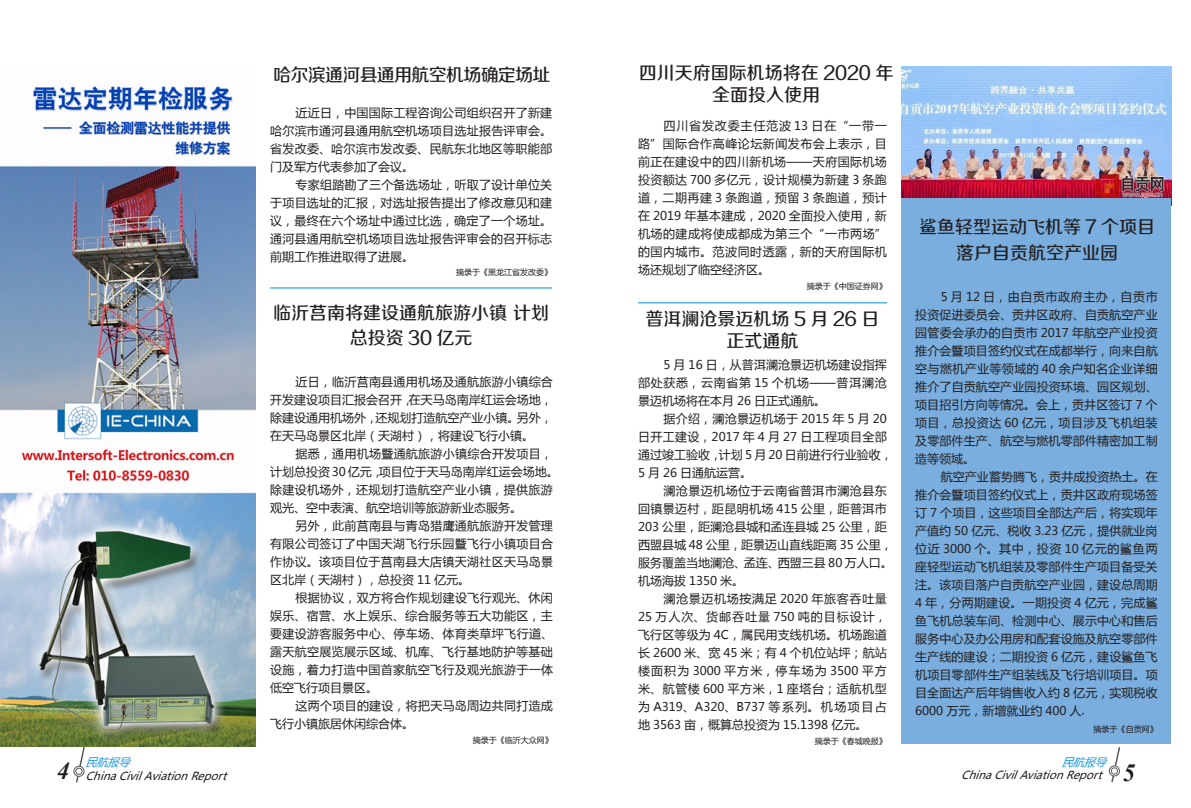
<style>
.page{position:relative;width:1191px;height:808px;background:#fff}
.page>*{position:absolute;margin:0;border:0;box-sizing:border-box;transform-origin:0 0}
.t1{font:italic 700 24.6px "Times New Roman";color:#231f20}
.t2{font:18px/21.6px "FZZZHUNHJW GB1 0";color:#231f20;text-align:center}
.t3{font:18px "FZZZHUNHJW GB1 0";letter-spacing:-.04em;color:#231f20}
.t4{font:12px/18px "Microsoft Ya Hei";letter-spacing:.01em;color:#231f20;text-align:justify}
.t5{font:italic 11px "Microsoft Ya Hei";color:#231f20}
.t6{font:italic 11px "Microsoft Ya Hei";color:#1f98d5}
.t7{font:8px "Microsoft Ya Hei";color:#231f20}
.s1{font-size:8px}
</style>
<div class="page">
<svg style="left:72px;top:746px;width:14px;height:37px"></svg>
<svg style="left:1108px;top:747px;width:13px;height:36px"></svg>
<img style="left:901px;top:67px;width:270px;height:131px">
<div style="left:901px;top:198px;width:270px;height:546px;background:#79aede"></div>
<hr style="left:270px;top:287px;width:282px;height:1px;background:#0091d5">
<hr style="left:638px;top:302px;width:249px;height:1px;background:#0091d5">
<img style="left:1px;top:82px;width:255px;height:664px">
<p class="t6" style="left:86px;top:755px;width:51px">民航报导</p>
<p class="t1" style="left:57px;top:753px;width:14px">4</p>
<p class="t5" style="left:86px;top:768px;width:147px">ChinaCivilAviationReport</p>
<p class="t3" style="left:273px;top:65px;width:279px">哈尔滨通河县通用航空机场确定场址</p>
<p class="t4" style="left:270px;top:103px;width:284px;text-indent:26px">近近日，中国国际工程咨询公司组织召开了新建哈尔滨市通河县通用航空机场项目选址报告评审会。省发改委、哈尔滨市发改委、民航东北地区等职能部门及军方代表参加了会议。</p>
<p class="t4" style="left:270px;top:175px;width:284px;text-indent:26px">专家组踏勘了三个备选场址，听取了设计单位关于项目选址的汇报，对选址报告提出了修改意见和建议，最终在六个场址中通过比选，确定了一个场址。通河县通用航空机场项目选址报告评审会的召开标志前期工作推进取得了进展。</p>
<p class="t7" style="left:456px;top:267px;width:98px">摘录于《黑龙江省发改委》</p>
<p class="t2" style="left:273px;top:301px;width:277px;line-height:25.6px">临沂莒南将建设通航旅游小镇 计划总投资 30 亿元</p>
<p class="t4" style="left:270px;top:372px;width:284px;text-indent:26px">近日，临沂莒南县通用机场及通航旅游小镇综合开发建设项目汇报会召开，在天马岛南岸红运会场地，除建设通用机场外，还规划打造航空产业小镇。另外，在天马岛景区北岸（天湖村），将建设飞行小镇。</p>
<p class="t4" style="left:270px;top:444px;width:290px;text-align:left;text-indent:26px">据悉，通用机场暨通航旅游小镇综合开发项目，计划总投资 30 亿元，项目位于天马岛南岸红运会场地。除建设机场外，还规划打造航空产业小镇，提供旅游观光、空中表演、航空培训等旅游新业态服务。</p>
<p class="t4" style="left:270px;top:516px;width:284px;text-indent:26px">另外，此前莒南县与青岛猎鹰通航旅游开发管理有限公司签订了中国天湖飞行乐园暨飞行小镇项目合作协议。该项目位于莒南县大店镇天湖社区天马岛景区北岸（天湖村），总投资 11 亿元。</p>
<p class="t4" style="left:270px;top:588px;width:284px;text-indent:26px">根据协议，双方将合作规划建设飞行观光、休闲娱乐、宿营、水上娱乐、综合服务等五大功能区，主要建设游客服务中心、停车场、体育类草坪飞行道、露天航空展览展示区域、机库、飞行基地防护等基础设施，着力打造中国首家航空飞行及观光旅游于一体低空飞行项目景区。</p>
<p class="t4" style="left:270px;top:696px;width:284px;text-indent:26px">这两个项目的建设，将把天马岛周边共同打造成飞行小镇旅居休闲综合体。</p>
<p class="t7" style="left:473px;top:734px;width:81px">摘录于《临沂大众网》</p>
<p class="t2" style="left:639px;top:63px;width:256px">四川天府国际机场将在 2020 年全面投入使用</p>
<p class="t4" style="left:638px;top:116px;width:250px;text-indent:26px">四川省发改委主任范波 13 日在“一带一路”国际合作高峰论坛新闻发布会上表示，目前正在建设中的四川新机场——天府国际机场投资额达 700 多亿元，设计规模为新建 3 条跑道，二期再建 3 条跑道，预留 3 条跑道，预计在 2019 年基本建成，2020 全面投入使用，新机场的建成将使成都成为第三个“一市两场”的国内城市。范波同时透露，新的天府国际机场还规划了临空经济区。</p>
<p class="t7" style="left:807px;top:280px;width:81px">摘录于《中国证券网》</p>
<p class="t2" style="left:645px;top:309px;width:235px">普洱澜沧景迈机场 5 月 26 日正式通航</p>
<p class="t4" style="left:638px;top:355px;width:250px;text-indent:26px">5 月 16 日，从普洱澜沧景迈机场建设指挥部处获悉，云南省第 15 个机场——普洱澜沧景迈机场将在本月 26 日正式通航。</p>
<p class="t4" style="left:638px;top:409px;width:256px;text-align:left;text-indent:26px">据介绍，澜沧景迈机场于 2015 年 5 月 20日开工建设，2017 年 4 月 27 日工程项目全部通过竣工验收，计划 5 月 20 日前进行行业验收，<br>5 月 26 日通航运营。</p>
<p class="t4" style="left:638px;top:481px;width:256px;text-align:left;text-indent:26px">澜沧景迈机场位于云南省普洱市澜沧县东回镇景迈村，距昆明机场 415 公里，距普洱市<br>203 公里，距澜沧县城和孟连县城 25 公里，距西盟县城 48 公里，距景迈山直线距离 35 公里，服务覆盖当地澜沧、孟连、西盟三县 80 万人口。机场海拔 1350 米。</p>
<p class="t4" style="left:638px;top:589px;width:250px;text-indent:26px">澜沧景迈机场按满足 2020 年旅客吞吐量25 万人次、货邮吞吐量 750 吨的目标设计，飞行区等级为 4C，属民用支线机场。机场跑道长 2600 米、宽 45 米；有 4 个机位站坪；航站楼面积为 3000 平方米，停车场为 3500 平方米、航管楼 600 平方米，1 座塔台；适航机型为 A319、A320、B737 等系列。机场项目占地 3563 亩，概算总投资为 15.1398 亿元。</p>
<p class="t7" style="left:815px;top:735px;width:73px">摘录于《春城晚报》</p>
<p class="t2" style="left:919px;top:215px;width:238px;line-height:25.6px">鲨鱼轻型运动飞机等 7 个项目落户自贡航空产业园</p>
<p class="t4" style="left:915px;top:287px;width:244px;text-indent:26px">5 月 12 日，由自贡市政府主办，自贡市投资促进委员会、贡井区政府、自贡航空产业园管委会承办的自贡市 2017 年航空产业投资推介会暨项目签约仪式在成都举行，向来自航空与燃机产业等领域的 40 余户知名企业详细推介了自贡航空产业园投资环境、园区规划、项目招引方向等情况。会上，贡井区签订 7 个项目，总投资达 60 亿元，项目涉及飞机组装及零部件生产、航空与燃机零部件精密加工制造等领域。</p>
<p class="t4" style="left:915px;top:467px;width:244px;text-indent:26px">航空产业蓄势腾飞，贡井成投资热土。在推介会暨项目签约仪式上，贡井区政府现场签订 7 个项目，这些项目全部达产后，将实现年产值约 50 亿元、税收 3.23 亿元，提供就业岗位近 3000 个。其中，投资 10 亿元的鲨鱼两座轻型运动飞机组装及零部件生产项目备受关注。该项目落户自贡航空产业园，建设总周期4 年，分两期建设。一期投资 4 亿元，完成鲨鱼飞机总装车间、检测中心、展示中心和售后服务中心及办公用房和配套设施及航空零部件生产线的建设；二期投资 6 亿元，建设鲨鱼飞机项目零部件生产组装线及飞行培训项目。项目全面达产后年销售收入约 8 亿元，实现税收6000 万元，新增就业约 400 人<span class="s1">。</span></p>
<p class="t7" style="left:1093px;top:723px;width:65px">摘录于《自贡网》</p>
<p class="t6" style="left:1061px;top:755px;width:51px">民航报导</p>
<p class="t5" style="left:961px;top:768px;width:147px">ChinaCivilAviationReport</p>
<p class="t1" style="left:1123px;top:755px;width:14px">5</p>
</div>
